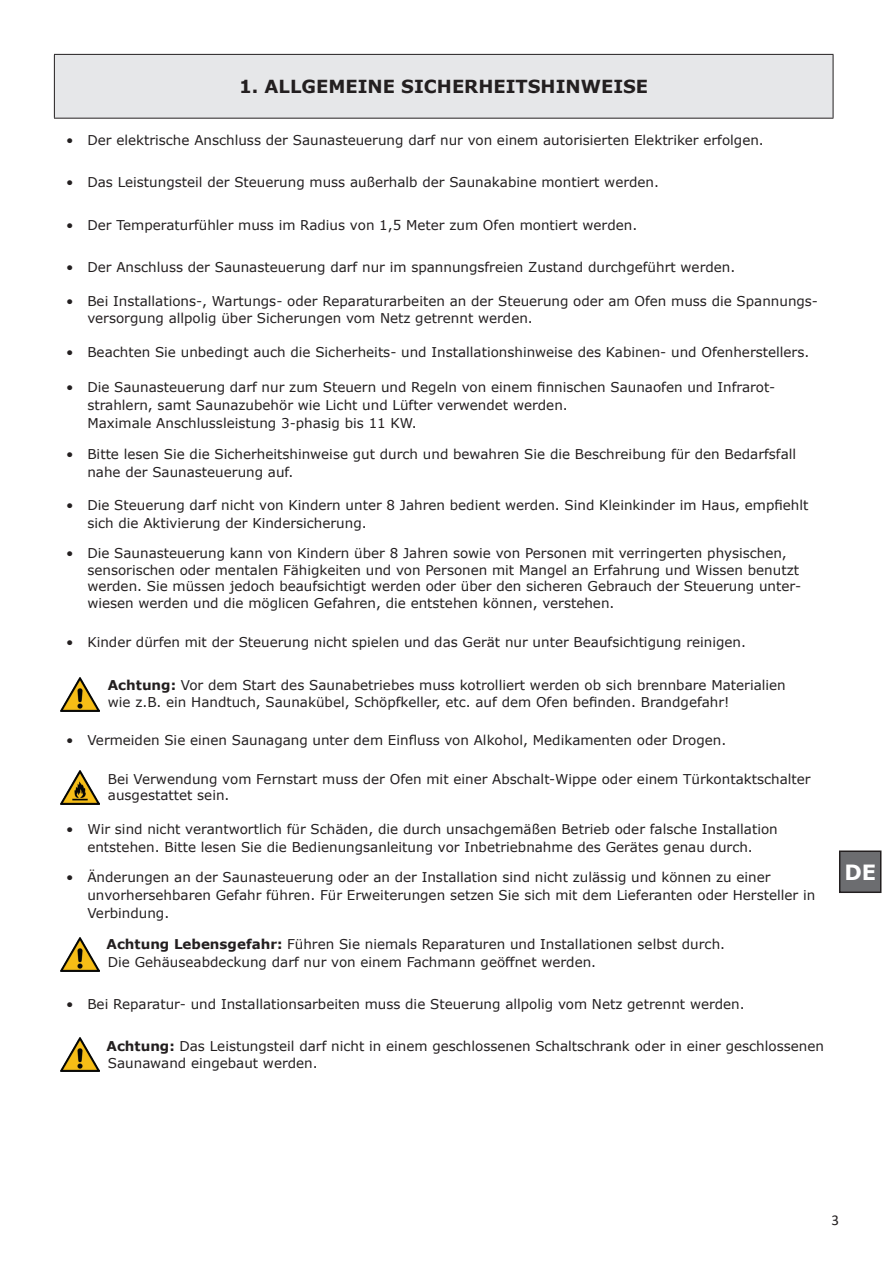
<style>
.page{position:relative;width:893px;height:1263px;background:#fff}
.page>*{position:absolute;margin:0;border:0;box-sizing:border-box;transform-origin:0 0}
.t1{font:700 21px "Verdana";color:#fff}
.t2{font:700 18px "Verdana";color:#231f20}
.t3{font:15px "Calibri";color:#231f20}
.t4{font:13.5px/18px "Verdana";color:#231f20}
.s1{font-weight:700}
</style>
<div class="page">
<div style="left:840px;top:851px;width:41px;height:41px;background:#6c6d70"></div>
<div style="left:839px;top:850px;width:42px;height:43px;border:2px solid #231f20"></div>
<div style="left:54px;top:54px;width:779px;height:64px;background:#e6e7e9"></div>
<hr style="left:54px;top:54px;width:779px;height:1px;background:#231f20">
<hr style="left:54px;top:55px;width:1px;height:63px;background:#231f20">
<hr style="left:833px;top:55px;width:1px;height:63px;background:#231f20">
<hr style="left:54px;top:118px;width:779px;height:1px;background:#231f20">
<img style="left:61px;top:771px;width:38px;height:34px">
<img style="left:61px;top:677px;width:38px;height:34px">
<img style="left:61px;top:938px;width:38px;height:34px">
<img style="left:60px;top:1038px;width:39px;height:33px">
<h2 class="t2" style="left:239px;top:74px;width:411px">1. ALLGEMEINE SICHERHEITSHINWEISE</h2>
<p class="t4" style="left:66px;top:131px;width:699px">• Der elektrische Anschluss der Saunasteuerung darf nur von einem autorisierten Elektriker erfolgen.</p>
<p class="t4" style="left:66px;top:173px;width:594px">• Das Leistungsteil der Steuerung muss außerhalb der Saunakabine montiert werden.</p>
<p class="t4" style="left:66px;top:216px;width:573px">• Der Temperaturfühler muss im Radius von 1,5 Meter zum Ofen montiert werden.</p>
<p class="t4" style="left:66px;top:258px;width:671px">• Der Anschluss der Saunasteuerung darf nur im spannungsfreien Zustand durchgeführt werden.</p>
<p class="t4" style="left:87px;top:293px;width:732px;line-height:16.5px;text-indent:-21px">• Bei Installations-, Wartungs- oder Reparaturarbeiten an der Steuerung oder am Ofen muss die Spannungs&shy;versorgung allpolig über Sicherungen vom Netz getrennt werden.</p>
<p class="t4" style="left:66px;top:343px;width:745px">• Beachten Sie unbedingt auch die Sicherheits- und Installationshinweise des Kabinen- und Ofenherstellers.</p>
<p class="t4" style="left:87px;top:378px;width:689px;text-indent:-21px">• Die Saunasteuerung darf nur zum Steuern und Regeln von einem finnischen Saunaofen und Infrarot&shy;strahlern, samt Saunazubehör wie Licht und Lüfter verwendet werden.<br>Maximale Anschlussleistung 3-phasig bis 11 KW.</p>
<p class="t4" style="left:87px;top:445px;width:710px;text-indent:-21px">• Bitte lesen Sie die Sicherheitshinweise gut durch und bewahren Sie die Beschreibung für den Bedarfsfall nahe der Saunasteuerung auf.</p>
<p class="t4" style="left:87px;top:496px;width:723px;text-indent:-21px">• Die Steuerung darf nicht von Kindern unter 8 Jahren bedient werden. Sind Kleinkinder im Haus, empfiehlt sich die Aktivierung der Kindersicherung.</p>
<p class="t4" style="left:87px;top:545px;width:715px;line-height:16.5px;text-indent:-21px">• Die Saunasteuerung kann von Kindern über 8 Jahren sowie von Personen mit verringerten physischen, sensorischen oder mentalen Fähigkeiten und von Personen mit Mangel an Erfahrung und Wissen benutzt werden. Sie müssen jedoch beaufsichtigt werden oder über den sicheren Gebrauch der Steuerung unter&shy;wiesen werden und die möglicen Gefahren, die entstehen können, verstehen.</p>
<p class="t4" style="left:66px;top:633px;width:681px">• Kinder dürfen mit der Steuerung nicht spielen und das Gerät nur unter Beaufsichtigung reinigen.</p>
<p class="t4" style="left:108px;top:677px;width:679px;line-height:16.5px"><span class="s1">Achtung:</span> Vor dem Start des Saunabetriebes muss kotrolliert werden ob sich brennbare Materialien wie z.B. ein Handtuch, Saunakübel, Schöpfkeller, etc. auf dem Ofen befinden. Brandgefahr!</p>
<p class="t4" style="left:66px;top:731px;width:662px">• Vermeiden Sie einen Saunagang unter dem Einfluss von Alkohol, Medikamenten oder Drogen.</p>
<p class="t4" style="left:108px;top:770px;width:704px;line-height:16.5px">Bei Verwendung vom Fernstart muss der Ofen mit einer Abschalt-Wippe oder einem Türkontaktschalter ausgestattet sein.</p>
<p class="t4" style="left:66px;top:820px;width:713px;text-align:center">• Wir sind nicht verantwortlich für Schäden, die durch unsachgemäßen Betrieb oder falsche Installation entstehen. Bitte lesen Sie die Bedienungsanleitung vor Inbetriebnahme des Gerätes genau durch.</p>
<p class="t4" style="left:87px;top:868px;width:729px;text-indent:-21px">• Änderungen an der Saunasteuerung oder an der Installation sind nicht zulässig und können zu einer unvorhersehbaren Gefahr führen. Für Erweiterungen setzen Sie sich mit dem Lieferanten oder Hersteller in<br>Verbindung.</p>
<p class="t4" style="left:107px;top:934px;width:620px"><span class="s1">Achtung Lebensgefahr:</span> Führen Sie niemals Reparaturen und Installationen selbst durch.<br>Die Gehäuseabdeckung darf nur von einem Fachmann geöffnet werden.</p>
<p class="t4" style="left:66px;top:995px;width:680px">• Bei Reparatur- und Installationsarbeiten muss die Steuerung allpolig vom Netz getrennt werden.</p>
<p class="t4" style="left:107px;top:1038px;width:719px;line-height:16.5px"><span class="s1">Achtung:</span> Das Leistungsteil darf nicht in einem geschlossenen Schaltschrank oder in einer geschlossenen<br>Saunawand eingebaut werden.</p>
<h1 class="t1" style="left:844px;top:857px;width:33px">DE</h1>
<p class="t3" style="left:831px;top:1209px;width:9px">3</p>
</div>
